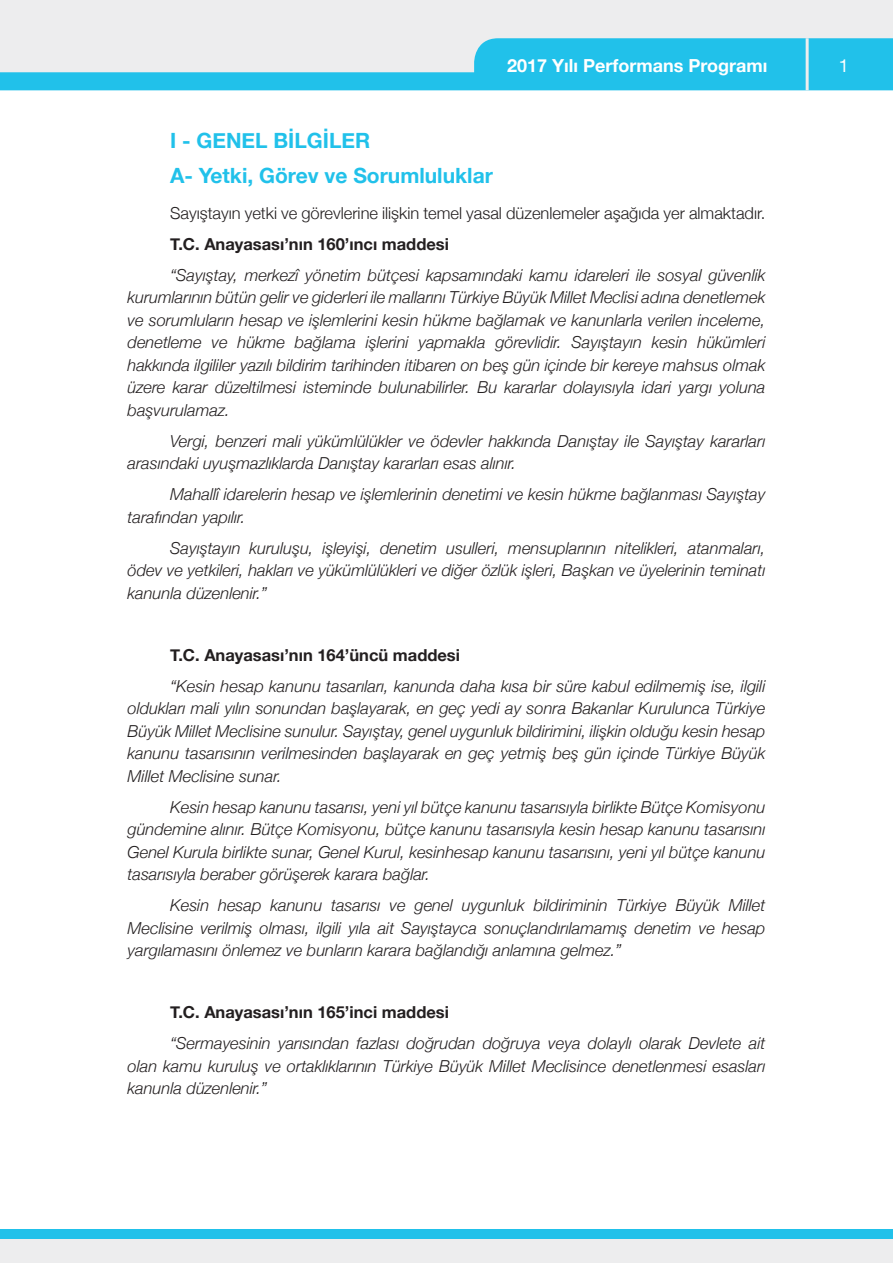
<style>
.page{position:relative;width:893px;height:1263px;background:#fff}
.page>*{position:absolute;margin:0;border:0;box-sizing:border-box;transform-origin:0 0}
.t1{font:700 21px/35.2px "Helvetica Neue";color:#21c1ea}
.t2{font:700 18px "Helvetica Neue";color:#fff}
.t3{font:18px "Helvetica Neue";color:#fff}
.t4{font:italic 300 16.5px/22.5px "Helvetica Neue";color:#231f20;text-align:justify}
.t5{font:700 16.5px "Helvetica Neue";color:#231f20}
.t6{font:300 16.5px "Helvetica Neue";color:#231f20}
</style>
<div class="page">
<div style="left:0;top:1229px;width:893px;height:34px;background:#21c1ea"></div>
<div style="left:0;top:0;width:893px;height:72px;background:#ededee"></div>
<div style="left:0;top:1239px;width:893px;height:24px;background:#ededee"></div>
<svg style="left:0;top:38px;width:893px;height:52px;fill:#21c1ea"></svg>
<hr style="left:806px;top:38px;width:3px;height:52px;background:#ededee">
<p class="t2" style="left:507px;top:55px;width:262px">2017 Yılı Performans Programı</p>
<p class="t3" style="left:839px;top:55px;width:12px">1</p>
<p class="t1" style="left:170px;top:122px;width:324px">I - GENEL BİLGİLER<br>A- Yetki, Görev ve Sorumluluklar</p>
<p class="t6" style="left:170px;top:203px;width:597px">Sayıştayın yetki ve görevlerine ilişkin temel yasal düzenlemeler aşağıda yer almaktadır.</p>
<p class="t5" style="left:170px;top:233px;width:280px">T.C. Anayasası’nın 160’ıncı maddesi</p>
<p class="t4" style="left:128px;top:263px;width:639px;text-indent:43px">“Sayıştay, merkezî yönetim bütçesi kapsamındaki kamu idareleri ile sosyal güvenlik kurumlarının bütün gelir ve giderleri ile mallarını Türkiye Büyük Millet Meclisi adına denetlemek ve sorumluların hesap ve işlemlerini kesin hükme bağlamak ve kanunlarla verilen inceleme, denetleme ve hükme bağlama işlerini yapmakla görevlidir. Sayıştayın kesin hükümleri hakkında ilgililer yazılı bildirim tarihinden itibaren on beş gün içinde bir kereye mahsus olmak üzere karar düzeltilmesi isteminde bulunabilirler. Bu kararlar dolayısıyla idari yargı yoluna başvurulamaz.</p>
<p class="t4" style="left:128px;top:429px;width:639px;text-indent:43px">Vergi, benzeri mali yükümlülükler ve ödevler hakkında Danıştay ile Sayıştay kararları arasındaki uyuşmazlıklarda Danıştay kararları esas alınır.</p>
<p class="t4" style="left:128px;top:483px;width:639px;text-indent:43px">Mahallî idarelerin hesap ve işlemlerinin denetimi ve kesin hükme bağlanması Sayıştay tarafından yapılır.</p>
<p class="t4" style="left:128px;top:536px;width:639px;text-indent:43px">Sayıştayın kuruluşu, işleyişi, denetim usulleri, mensuplarının nitelikleri, atanmaları, ödev ve yetkileri, hakları ve yükümlülükleri ve diğer özlük işleri, Başkan ve üyelerinin teminatı kanunla düzenlenir.”</p>
<p class="t5" style="left:170px;top:645px;width:291px">T.C. Anayasası’nın 164’üncü maddesi</p>
<p class="t4" style="left:128px;top:674px;width:639px;text-indent:43px">“Kesin hesap kanunu tasarıları, kanunda daha kısa bir süre kabul edilmemiş ise, ilgili oldukları mali yılın sonundan başlayarak, en geç yedi ay sonra Bakanlar Kurulunca Türkiye Büyük Millet Meclisine sunulur. Sayıştay, genel uygunluk bildirimini, ilişkin olduğu kesin hesap kanunu tasarısının verilmesinden başlayarak en geç yetmiş beş gün içinde Türkiye Büyük Millet Meclisine sunar.</p>
<p class="t4" style="left:128px;top:795px;width:639px;text-indent:43px">Kesin hesap kanunu tasarısı, yeni yıl bütçe kanunu tasarısıyla birlikte Bütçe Komisyonu gündemine alınır. Bütçe Komisyonu, bütçe kanunu tasarısıyla kesin hesap kanunu tasarısını Genel Kurula birlikte sunar, Genel Kurul, kesinhesap kanunu tasarısını, yeni yıl bütçe kanunu tasarısıyla beraber görüşerek karara bağlar.</p>
<p class="t4" style="left:128px;top:894px;width:639px;text-indent:43px">Kesin hesap kanunu tasarısı ve genel uygunluk bildiriminin Türkiye Büyük Millet Meclisine verilmiş olması, ilgili yıla ait Sayıştayca sonuçlandırılamamış denetim ve hesap yargılamasını önlemez ve bunların karara bağlandığı anlamına gelmez.”</p>
<p class="t5" style="left:170px;top:1002px;width:280px">T.C. Anayasası’nın 165’inci maddesi</p>
<p class="t4" style="left:128px;top:1032px;width:639px;text-indent:43px">“Sermayesinin yarısından fazlası doğrudan doğruya veya dolaylı olarak Devlete ait olan kamu kuruluş ve ortaklıklarının Türkiye Büyük Millet Meclisince denetlenmesi esasları kanunla düzenlenir.”</p>
</div>
